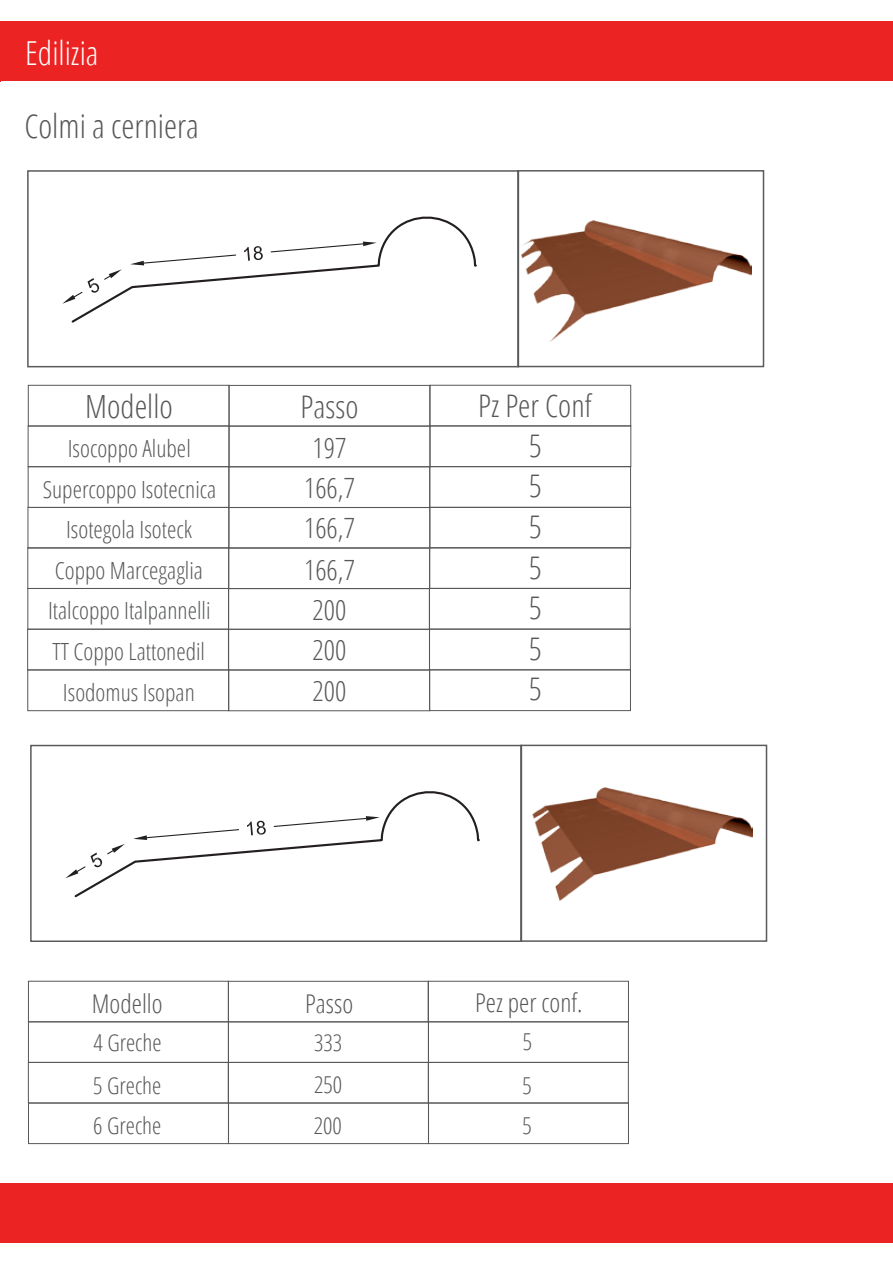
<style>
.page{position:relative;width:893px;height:1263px;background:#fff}
.page>*{position:absolute;margin:0;border:0;box-sizing:border-box;transform-origin:0 0}
.t1{font:300 condensed 33px "Open Sans";color:#fff}
.t2{font:300 condensed 33px "Open Sans";color:#575858}
.t3{font:300 condensed 31.95px "Open Sans";color:#575858}
.t4{font:300 condensed 31.2px/40.3px "Open Sans";color:#575858;text-align:center}
.t5{font:300 condensed 27.9px/40.3px "Open Sans";color:#575858;text-align:center}
.t6{font:300 condensed 25.8px "Open Sans";color:#575858}
.t7{font:300 condensed 23.55px/40.5px "Open Sans";color:#575858;text-align:center}
.t8{font:300 condensed 23.25px/43.8px "Open Sans";color:#575858}
</style>
<div class="page">
<div style="left:0;top:1183px;width:893px;height:59px;background:#eb2423"></div>
<div style="left:0;top:22px;width:893px;height:59px;background:#eb2423"></div>
<div style="left:517px;top:170px;width:247px;height:197px;border:2px solid #5a595b"></div>
<img style="left:521px;top:221px;width:230px;height:120px">
<div style="left:27px;top:170px;width:492px;height:197px;border:2px solid #5a595b"></div>
<svg style="left:71px;top:216px;width:406px;height:107px"></svg>
<svg style="left:130px;top:254px;width:107px;height:11px"></svg>
<svg style="left:270px;top:242px;width:107px;height:11px"></svg>
<svg style="left:244px;top:246px;width:19px;height:15px"></svg>
<svg style="left:62px;top:269px;width:60px;height:35px"></svg>
<div style="left:28px;top:385px;width:201px;height:41px;border:1px solid #575858"></div>
<div style="left:28px;top:426px;width:201px;height:41px;border:1px solid #575858"></div>
<div style="left:229px;top:385px;width:201px;height:41px;border:1px solid #575858"></div>
<div style="left:229px;top:426px;width:201px;height:41px;border:1px solid #575858"></div>
<div style="left:430px;top:385px;width:201px;height:41px;border:1px solid #575858"></div>
<div style="left:430px;top:425px;width:201px;height:42px;border:1px solid #575858"></div>
<div style="left:28px;top:466px;width:201px;height:42px;border:1px solid #575858"></div>
<div style="left:28px;top:507px;width:201px;height:41px;border:1px solid #575858"></div>
<div style="left:229px;top:466px;width:201px;height:42px;border:1px solid #575858"></div>
<div style="left:229px;top:507px;width:201px;height:41px;border:1px solid #575858"></div>
<div style="left:429px;top:466px;width:202px;height:42px;border:1px solid #575858"></div>
<div style="left:429px;top:507px;width:202px;height:41px;border:1px solid #575858"></div>
<div style="left:27px;top:547px;width:202px;height:42px;border:1px solid #575858"></div>
<div style="left:228px;top:547px;width:202px;height:42px;border:1px solid #575858"></div>
<div style="left:429px;top:547px;width:202px;height:42px;border:1px solid #575858"></div>
<div style="left:27px;top:588px;width:202px;height:42px;border:1px solid #575858"></div>
<div style="left:27px;top:629px;width:202px;height:41px;border:1px solid #575858"></div>
<div style="left:228px;top:588px;width:202px;height:42px;border:1px solid #575858"></div>
<div style="left:228px;top:629px;width:202px;height:41px;border:1px solid #575858"></div>
<div style="left:429px;top:588px;width:202px;height:41px;border:1px solid #575858"></div>
<div style="left:429px;top:629px;width:202px;height:41px;border:1px solid #575858"></div>
<div style="left:27px;top:670px;width:202px;height:41px;border:1px solid #575858"></div>
<div style="left:228px;top:670px;width:202px;height:41px;border:1px solid #575858"></div>
<div style="left:429px;top:669px;width:202px;height:42px;border:1px solid #575858"></div>
<div style="left:520px;top:745px;width:247px;height:197px;border:2px solid #5a595b"></div>
<div style="left:30px;top:745px;width:492px;height:197px;border:2px solid #5a595b"></div>
<svg style="left:74px;top:791px;width:406px;height:107px"></svg>
<svg style="left:133px;top:828px;width:107px;height:12px"></svg>
<svg style="left:273px;top:816px;width:107px;height:12px"></svg>
<svg style="left:247px;top:821px;width:19px;height:14px"></svg>
<svg style="left:65px;top:844px;width:60px;height:34px"></svg>
<img style="left:533px;top:787px;width:219px;height:114px">
<div style="left:28px;top:981px;width:201px;height:41px;border:1px solid #575858"></div>
<div style="left:228px;top:981px;width:201px;height:41px;border:1px solid #575858"></div>
<div style="left:428px;top:981px;width:201px;height:41px;border:1px solid #575858"></div>
<div style="left:28px;top:1021px;width:201px;height:42px;border:1px solid #575858"></div>
<div style="left:28px;top:1062px;width:201px;height:41px;border:1px solid #575858"></div>
<div style="left:28px;top:1103px;width:201px;height:41px;border:1px solid #575858"></div>
<div style="left:228px;top:1021px;width:201px;height:42px;border:1px solid #575858"></div>
<div style="left:228px;top:1062px;width:201px;height:41px;border:1px solid #575858"></div>
<div style="left:228px;top:1103px;width:201px;height:41px;border:1px solid #575858"></div>
<div style="left:428px;top:1021px;width:201px;height:42px;border:1px solid #575858"></div>
<div style="left:428px;top:1062px;width:201px;height:41px;border:1px solid #575858"></div>
<div style="left:428px;top:1103px;width:201px;height:41px;border:1px solid #575858"></div>
<h1 class="t1" style="left:27px;top:29px;width:130px">LATTONERIA</h1>
<h1 class="t1" style="left:25px;top:31px;width:75px">Edilizia</h1>
<h1 class="t2" style="left:24px;top:103px;width:176px">Colmi a cerniera</h1>
<h2 class="t3" style="left:85px;top:384px;width:89px">Modello</h2>
<p class="t7" style="left:43px;top:428px;width:175px">Isocoppo Alubel<br>Supercoppo Isotecnica<br>Isotegola Isoteck</p>
<h3 class="t4" style="left:301px;top:385px;width:59px">Passo</h3>
<p class="t5" style="left:304px;top:427px;width:52px">197<br>166,7<br>166,7</p>
<h3 class="t4" style="left:478px;top:384px;width:115px">Pz Per Conf<br>5<br>5<br>5</h3>
<p class="t7" style="left:48px;top:550px;width:164px;text-align:left">Coppo Marcegaglia<br>Italcoppo Italpannelli<br>TT Coppo Lattonedil</p>
<p class="t5" style="left:304px;top:548px;width:52px">166,7<br>200<br>200</p>
<h3 class="t4" style="left:529px;top:546px;width:14px;text-align:justify">5<br>5<br>5</h3>
<p class="t7" style="left:63px;top:671px;width:133px">Isodomus Isopan</p>
<p class="t5" style="left:313px;top:670px;width:35px">200</p>
<h3 class="t4" style="left:529px;top:668px;width:14px">5</h3>
<p class="t6" style="left:92px;top:986px;width:72px">Modello</p>
<p class="t6" style="left:305px;top:986px;width:49px">Passo</p>
<p class="t6" style="left:475px;top:985px;width:109px">Pez per conf.</p>
<p class="t8" style="left:94px;top:1019px;width:70px">4 Greche</p>
<p class="t8" style="left:314px;top:1019px;width:30px">333</p>
<p class="t8" style="left:93px;top:1062px;width:70px">5 Greche</p>
<p class="t8" style="left:314px;top:1062px;width:30px">250</p>
<p class="t8" style="left:93px;top:1103px;width:70px">6 Greche</p>
<p class="t8" style="left:314px;top:1103px;width:30px">200</p>
<p class="t8" style="left:522px;top:1019px;width:11px">5<br>5</p>
<p class="t8" style="left:523px;top:1103px;width:11px">5</p>
</div>
